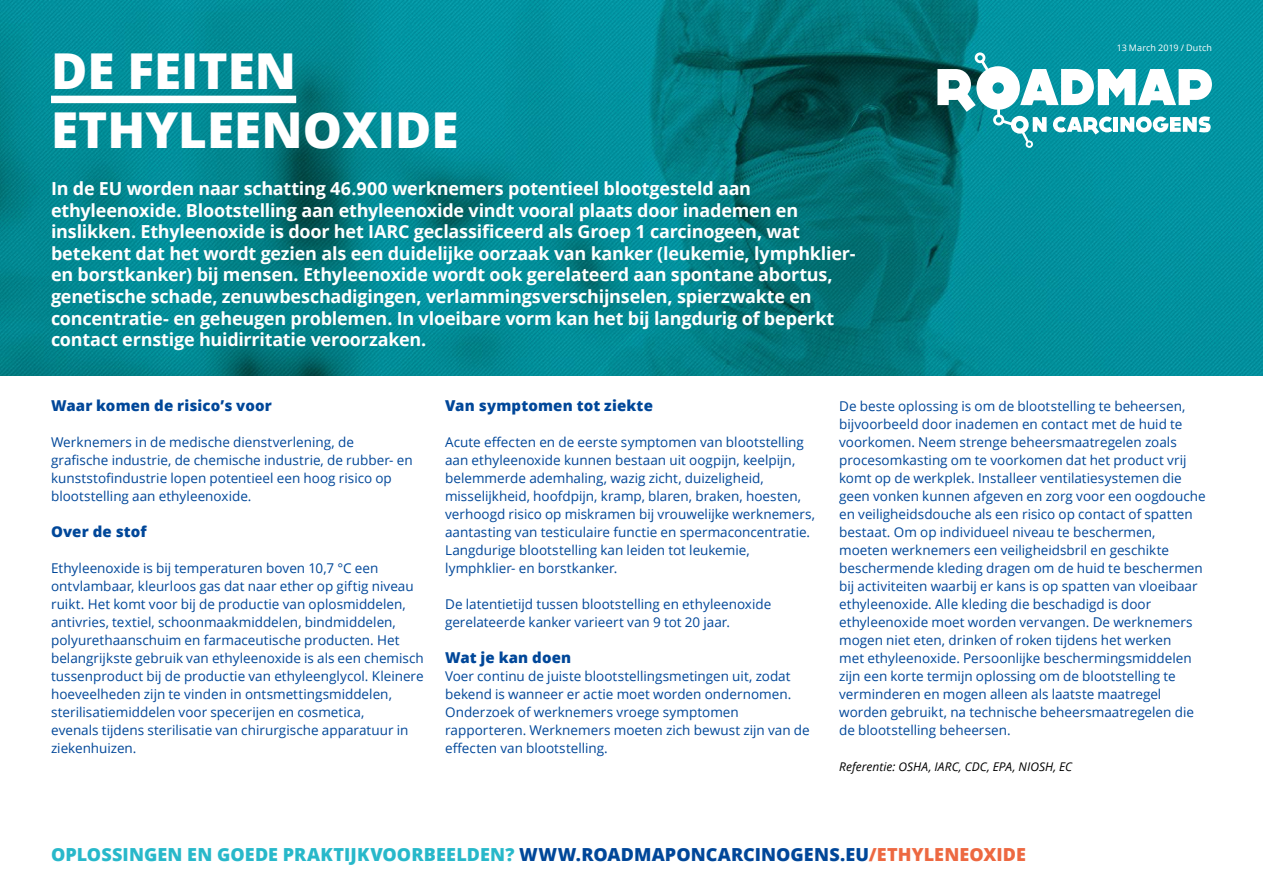
<style>
.page{position:relative;width:1263px;height:893px;background:#fff}
.page>*{position:absolute;margin:0;border:0;box-sizing:border-box;transform-origin:0 0}
.Titel_Cyrilisch{font:800 49.5px "Open Sans";color:#fff}
.Intro_wit{font:700 18px/21.6px "Open Sans";letter-spacing:-.015em;color:#fff}
.URL{font:800 18px "Open Sans";letter-spacing:.005em;color:#28b8ca}
.Kopje{font:800 15px "Open Sans";letter-spacing:.01em;color:#004799}
.t1{font:13.5px/18px "Open Sans";color:#004799}
.ref{font:italic 12px "Open Sans";letter-spacing:.005em;color:#000}
.t2{font:9px "Open Sans";letter-spacing:.015em;color:#fff}
.s1{color:#004799}
.s2{color:#ed6841}
</style>
<div class="page">
<img style="left:0;top:0;width:1263px;height:375px">
<div style="left:51px;top:96px;width:245px;height:7px;background:#fff"></div>
<svg style="left:937px;top:52px;width:275px;height:96px"></svg>
<p class="Titel_Cyrilisch" style="left:51px;top:33px;width:247px">DE FEITEN</p>
<p class="Titel_Cyrilisch" style="left:51px;top:93px;width:409px">ETHYLEENOXIDE</p>
<p class="Intro_wit" style="left:51px;top:177px;width:806px">In de EU worden naar schatting 46.900 werknemers potentieel blootgesteld aan ethyleenoxide. Blootstelling aan ethyleenoxide vindt vooral plaats door inademen en inslikken. Ethyleenoxide is door het IARC geclassificeerd als Groep 1 carcinogeen, wat betekent dat het wordt gezien als een duidelijke oorzaak van kanker (leukemie, lymphklier&shy;en borstkanker) bij mensen. Ethyleenoxide wordt ook gerelateerd aan spontane abortus, genetische schade, zenuwbeschadigingen, verlammingsverschijnselen, spierzwakte en concentratie- en geheugen problemen. In vloeibare vorm kan het bij langdurig of beperkt contact ernstige huidirritatie veroorzaken.</p>
<p class="t2" style="left:1117px;top:42px;width:97px">13 March 2019 / Dutch</p>
<p class="Kopje" style="left:51px;top:394px;width:222px">Waar komen de risico’s voor</p>
<p class="t1" style="left:51px;top:433px;width:363px">Werknemers in de medische dienstverlening, de grafische industrie, de chemische industrie, de rubber- en kunststofindustrie lopen potentieel een hoog risico op blootstelling aan ethyleenoxide.</p>
<p class="Kopje" style="left:51px;top:520px;width:97px">Over de stof</p>
<p class="t1" style="left:51px;top:559px;width:374px">Ethyleenoxide is bij temperaturen boven 10,7 °C een ontvlambaar, kleurloos gas dat naar ether op giftig niveau ruikt. Het komt voor bij de productie van oplosmiddelen, antivries, textiel, schoonmaakmiddelen, bindmiddelen, polyurethaanschuim en farmaceutische producten. Het belangrijkste gebruik van ethyleenoxide is als een chemisch tussenproduct bij de productie van ethyleenglycol. Kleinere hoeveelheden zijn te vinden in ontsmettingsmiddelen, sterilisatiemiddelen voor specerijen en cosmetica,<br>evenals tijdens sterilisatie van chirurgische apparatuur in ziekenhuizen.</p>
<p class="Kopje" style="left:445px;top:394px;width:209px">Van symptomen tot ziekte</p>
<p class="t1" style="left:445px;top:433px;width:372px">Acute effecten en de eerste symptomen van blootstelling aan ethyleenoxide kunnen bestaan uit oogpijn, keelpijn, belemmerde ademhaling, wazig zicht, duizeligheid, misselijkheid, hoofdpijn, kramp, blaren, braken, hoesten, verhoogd risico op miskramen bij vrouwelijke werknemers, aantasting van testiculaire functie en spermaconcentratie.<br>Langdurige blootstelling kan leiden tot leukemie, lymphklier- en borstkanker.</p>
<p class="t1" style="left:445px;top:595px;width:328px">De latentietijd tussen blootstelling en ethyleenoxide gerelateerde kanker varieert van 9 tot 20 jaar.</p>
<p class="Kopje" style="left:445px;top:646px;width:128px">Wat je kan doen</p>
<p class="t1" style="left:445px;top:667px;width:366px">Voer continu de juiste blootstellingsmetingen uit, zodat bekend is wanneer er actie moet worden ondernomen.<br>Onderzoek of werknemers vroege symptomen rapporteren. Werknemers moeten zich bewust zijn van de effecten van blootstelling.</p>
<p class="t1" style="left:839px;top:397px;width:368px">De beste oplossing is om de blootstelling te beheersen, bijvoorbeeld door inademen en contact met de huid te voorkomen. Neem strenge beheersmaatregelen zoals procesomkasting om te voorkomen dat het product vrij komt op de werkplek. Installeer ventilatiesystemen die geen vonken kunnen afgeven en zorg voor een oogdouche en veiligheidsdouche als een risico op contact of spatten bestaat. Om op individueel niveau te beschermen, moeten werknemers een veiligheidsbril en geschikte beschermende kleding dragen om de huid te beschermen bij activiteiten waarbij er kans is op spatten van vloeibaar ethyleenoxide. Alle kleding die beschadigd is door ethyleenoxide moet worden vervangen. De werknemers mogen niet eten, drinken of roken tijdens het werken<br>met ethyleenoxide. Persoonlijke beschermingsmiddelen zijn een korte termijn oplossing om de blootstelling te verminderen en mogen alleen als laatste maatregel worden gebruikt, na technische beheersmaatregelen die de blootstelling beheersen.</p>
<p class="ref" style="left:839px;top:758px;width:235px">Referentie: OSHA, IARC, CDC, EPA, NIOSH, EC</p>
<p class="URL" style="left:51px;top:841px;width:976px">OPLOSSINGEN EN GOEDE PRAKTIJKVOORBEELDEN? <span class="s1">WWW.ROADMAPONCARCINOGENS.EU</span><span class="s2">/ETHYLENEOXIDE</span></p>
</div>
